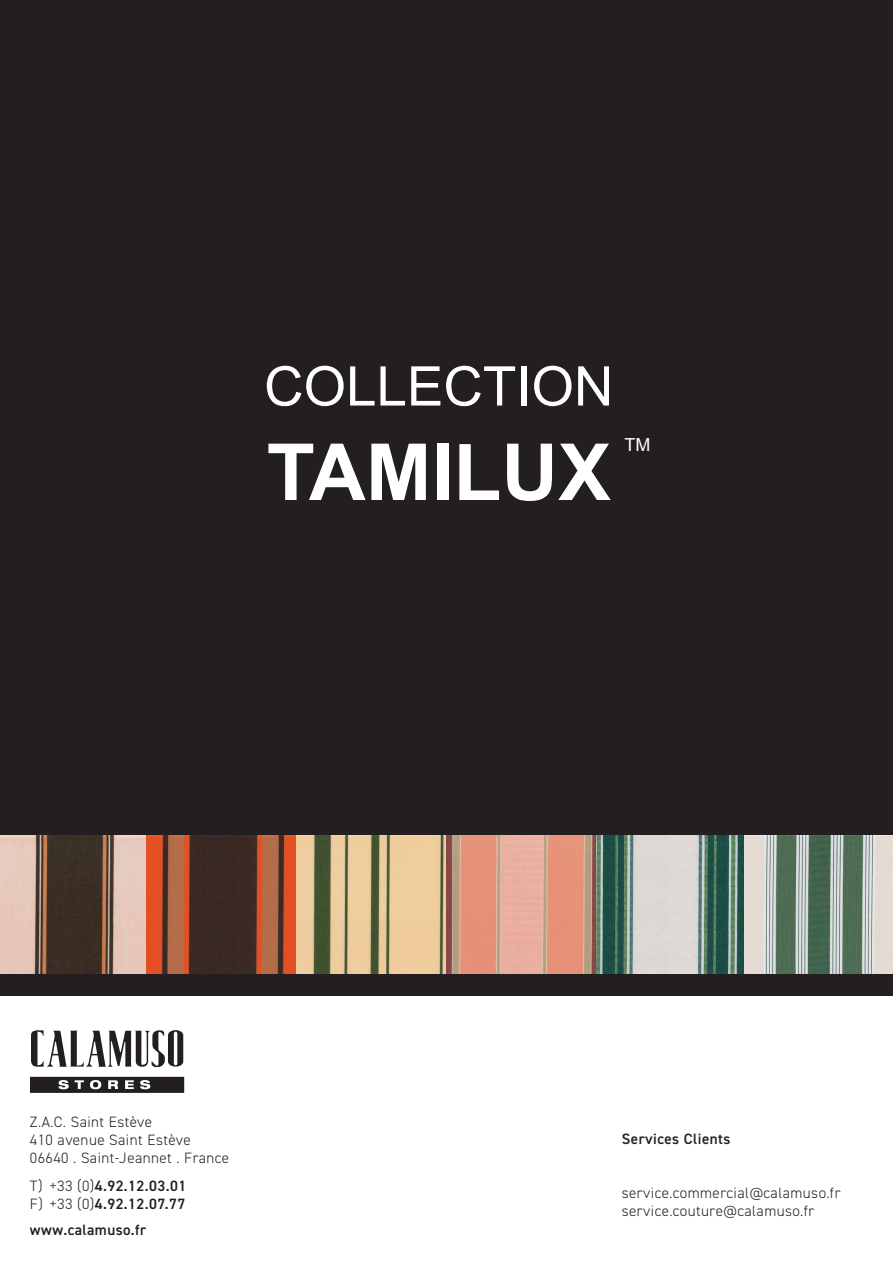
<style>
.page{position:relative;width:893px;height:1263px;background:#fff}
.page>*{position:absolute;margin:0;border:0;box-sizing:border-box;transform-origin:0 0}
.t1{font:700 78.75px "Arial";color:#fff}
.t2{font:54.75px "Arial";color:#fff}
.t3{font:18px "Arial";color:#fff}
.t4{font:300 15px "DIN2014";letter-spacing:.03em;color:#231f20}
.t5{font:600 15px "DIN2014";letter-spacing:.03em;color:#231f20}
.s1{font-weight:300}
</style>
<div class="page">
<div style="left:0;top:0;width:893px;height:995px;background:#231f20"></div>
<img style="left:0;top:835px;width:744px;height:139px">
<img style="left:744px;top:835px;width:149px;height:139px">
<svg style="left:31px;top:1030px;width:152px;height:37px"></svg>
<svg style="left:30px;top:1077px;width:154px;height:16px;background:#434040"></svg>
<p class="t2" style="left:264px;top:350px;width:351px">COLLECTION</p>
<p class="t1" style="left:267px;top:420px;width:346px">TAMILUX</p>
<p class="t3" style="left:624px;top:433px;width:27px">TM</p>
<p class="t4" style="left:30px;top:1112px;width:124px">Z.A.C. Saint Estève</p>
<p class="t4" style="left:30px;top:1130px;width:162px">410 avenue Saint Estève</p>
<p class="t4" style="left:30px;top:1148px;width:201px">06640 . Saint-Jeannet . France</p>
<p class="t5" style="left:30px;top:1176px;width:158px"><span class="s1">T) +33 (0)</span>4.92.12.03.01</p>
<p class="t5" style="left:30px;top:1194px;width:157px"><span class="s1">F) +33 (0)</span>4.92.12.07.77</p>
<p class="t5" style="left:30px;top:1219px;width:118px">www.calamuso.fr</p>
<p class="t5" style="left:622px;top:1129px;width:110px">Services Clients</p>
<p class="t4" style="left:622px;top:1184px;width:220px">service.commercial@calamuso.fr</p>
<p class="t4" style="left:622px;top:1202px;width:194px">service.couture@calamuso.fr</p>
</div>
